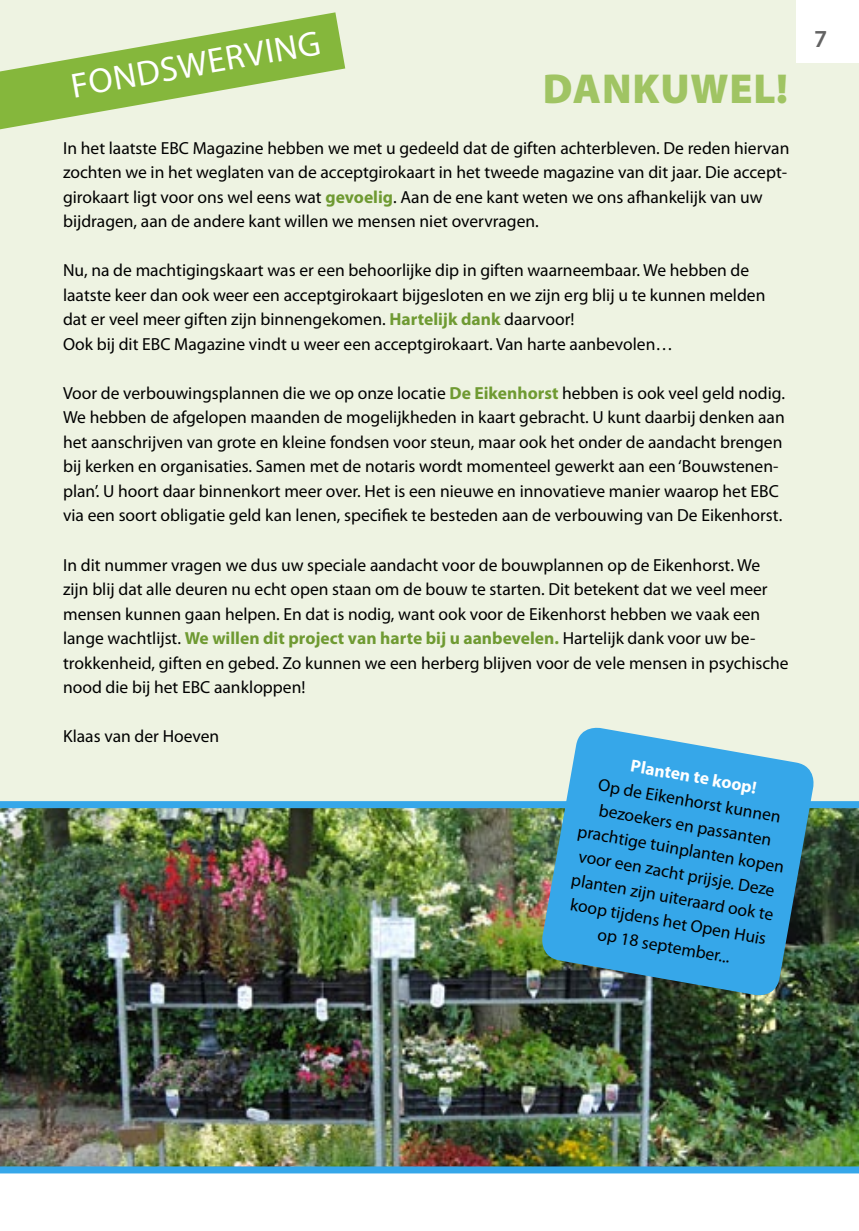
<style>
.page{position:relative;width:859px;height:1231px;background:#fff}
.page>*{position:absolute;margin:0;border:0;box-sizing:border-box;transform-origin:0 0}
.t1{font:900 42px "Myriad Pro";letter-spacing:.02em;color:#a0c463}
.t2{font:35px "Myriad Pro";color:#fff}
.t3{font:600 24.5px "Myriad Pro";color:#636363}
.t4{font:17.5px/24.5px "Myriad Pro";color:#000}
.s1{font-weight:700;color:#6f9a32}
.s2{font-weight:700;color:#fff}
</style>
<div class="page">
<div style="left:0;top:0;width:858px;height:809px;background:#eef3e2"></div>
<svg style="left:0;top:12px;width:345px;height:118px"></svg>
<img style="left:0;top:808px;width:858px;height:358px">
<div style="left:0;top:801px;width:858px;height:7px;background:#36a7e9"></div>
<svg style="left:538px;top:727px;width:278px;height:271px;background:#49a1ce"></svg>
<div style="left:795px;top:0;width:63px;height:63px;background:#fff"></div>
<div style="left:0;top:1166px;width:858px;height:7px;background:#36a7e9"></div>
<p class="t2" style="left:68px;top:67px;width:254px;rotate:-10deg">FONDSWERVING</p>
<p class="t1" style="left:542px;top:65px;width:247px">DANKUWEL!</p>
<p class="t4" style="left:63px;top:136px;width:727px">In het laatste EBC Magazine hebben we met u gedeeld dat de giften achterbleven. De reden hiervan zochten we in het weglaten van de acceptgirokaart in het tweede magazine van dit jaar. Die accept&shy;girokaart ligt voor ons wel eens wat <span class="s1">gevoelig</span>. Aan de ene kant weten we ons afhankelijk van uw bijdragen, aan de andere kant willen we mensen niet overvragen.</p>
<p class="t4" style="left:63px;top:258px;width:687px">Nu, na de machtigingskaart was er een behoorlijke dip in giften waarneembaar. We hebben de</p>
<p class="t4" style="left:63px;top:283px;width:703px">laatste keer dan ook weer een acceptgirokaart bijgesloten en we zijn erg blij u te kunnen melden</p>
<p class="t4" style="left:63px;top:307px;width:512px">dat er veel meer giften zijn binnengekomen. <span class="s1">Hartelijk dank</span> daarvoor!</p>
<p class="t4" style="left:63px;top:332px;width:611px">Ook bij dit EBC Magazine vindt u weer een acceptgirokaart. Van harte aanbevolen…</p>
<p class="t4" style="left:63px;top:381px;width:723px">Voor de verbouwingsplannen die we op onze locatie <span class="s1">De Eikenhorst</span> hebben is ook veel geld nodig.<br>We hebben de afgelopen maanden de mogelijkheden in kaart gebracht. U kunt daarbij denken aan het aanschrijven van grote en kleine fondsen voor steun, maar ook het onder de aandacht brengen bij kerken en organisaties. Samen met de notaris wordt momenteel gewerkt aan een ‘Bouwstenen&shy;plan’. U hoort daar binnenkort meer over. Het is een nieuwe en innovatieve manier waarop het EBC via een soort obligatie geld kan lenen, specifiek te besteden aan de verbouwing van De Eikenhorst.</p>
<p class="t4" style="left:63px;top:552px;width:727px">In dit nummer vragen we dus uw speciale aandacht voor de bouwplannen op de Eikenhorst. We zijn blij dat alle deuren nu echt open staan om de bouw te starten. Dit betekent dat we veel meer mensen kunnen gaan helpen. En dat is nodig, want ook voor de Eikenhorst hebben we vaak een lange wachtlijst. <span class="s1">We willen dit project van harte bij u aanbevelen.</span> Hartelijk dank voor uw be&shy;trokkenheid, giften en gebed. Zo kunnen we een herberg blijven voor de vele mensen in psychische nood die bij het EBC aankloppen!</p>
<p class="t4" style="left:63px;top:724px;width:158px">Klaas van der Hoeven</p>
<p class="t4" style="left:592px;top:746px;width:211px;text-align:center;rotate:10deg"><span class="s2">Planten te koop!<br></span>Op de Eikenhorst kunnen bezoekers en passanten prachtige tuinplanten kopen voor een zacht prijsje. Deze planten zijn uiteraard ook te koop tijdens het Open Huis op 18 september...</p>
<p class="t3" style="left:813px;top:25px;width:15px">7</p>
</div>
